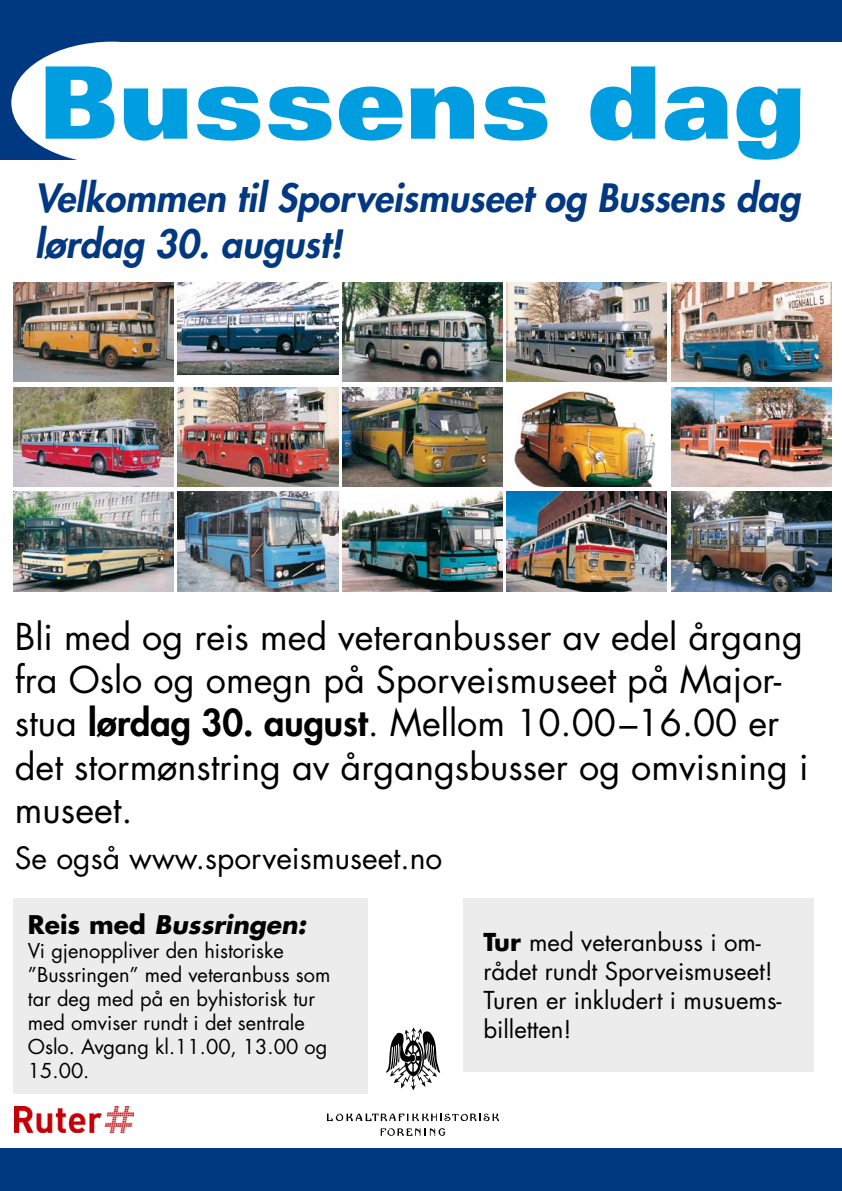
<style>
.page{position:relative;width:842px;height:1191px;background:#fff}
.page>*{position:absolute;margin:0;border:0;box-sizing:border-box;transform-origin:0 0}
.t1{font:900 expanded 100px "Univers";color:#009ee0;scale:.82 1}
.t2{font:italic 800 38px/45.6px "Futura";color:#003882}
.t3{font:36px/43.2px "Futura";color:#000}
.t4{font:30px "Futura";color:#000}
.t5{font:italic 700 25px "Futura";color:#000}
.t6{font:24px/28.8px "Futura";color:#000}
.t7{font:20px/24px "Futura";color:#000}
.s1{font-weight:800}
.s2{font-style:normal}
.s3{font-weight:700}
</style>
<div class="page">
<div style="left:0;top:0;width:842px;height:160px;background:#003882"></div>
<svg style="left:381px;top:1128px;width:65px;height:7px"></svg>
<svg style="left:327px;top:1113px;width:172px;height:8px"></svg>
<svg style="left:386px;top:1027px;width:54px;height:63px"></svg>
<img style="left:13px;top:282px;width:161px;height:99px">
<img style="left:178px;top:282px;width:160px;height:92px">
<img style="left:342px;top:282px;width:160px;height:99px">
<img style="left:507px;top:282px;width:160px;height:99px">
<img style="left:671px;top:282px;width:160px;height:99px">
<img style="left:13px;top:387px;width:161px;height:99px">
<img style="left:178px;top:387px;width:160px;height:99px">
<img style="left:342px;top:387px;width:160px;height:99px">
<img style="left:514px;top:390px;width:142px;height:96px">
<img style="left:671px;top:387px;width:160px;height:99px">
<img style="left:13px;top:492px;width:161px;height:99px">
<img style="left:178px;top:492px;width:160px;height:99px">
<img style="left:342px;top:492px;width:160px;height:99px">
<img style="left:507px;top:492px;width:160px;height:99px">
<img style="left:671px;top:492px;width:160px;height:99px">
<div style="left:0;top:1148px;width:842px;height:43px;background:#003882"></div>
<div style="left:11px;top:42px;width:201px;height:122px;background:#fff;border-radius:50%"></div>
<div style="left:105px;top:42px;width:737px;height:122px;background:#fff"></div>
<div style="left:14px;top:898px;width:354px;height:196px;background:#ececed"></div>
<img style="left:14px;top:1106px;width:119px;height:26px">
<div style="left:463px;top:898px;width:351px;height:173px;background:#ececed"></div>
<h1 class="t1" style="left:38px;top:43px;width:938px">Bussens dag</h1>
<p class="t2" style="left:35px;top:175px;width:766px">Velkommen til Sporveismuseet og Bussens dag lørdag 30. august!</p>
<p class="t3" style="left:15px;top:614px;width:795px">Bli med og reis med veteranbusser av edel årgang fra Oslo og omegn på Sporveismuseet på Major&shy;stua <span class="s1">lørdag 30. august</span>. Mellom 10.00–16.00 er det stormønstring av årgangsbusser og omvisning i museet.</p>
<p class="t4" style="left:15px;top:837px;width:429px">Se også www.sporveismuseet.no</p>
<p class="t5" style="left:28px;top:907px;width:280px"><span class="s2">Reis med</span> Bussringen:</p>
<p class="t7" style="left:28px;top:938px;width:304px">Vi gjenoppliver den historiske ”Bussringen” med veteranbuss som tar deg med på en byhistorisk tur med omviser rundt i det sentrale<br>Oslo. Avgang kl.11.00, 13.00 og<br>15.00.</p>
<p class="t6" style="left:483px;top:928px;width:300px"><span class="s3">Tur</span> med veteranbuss i om&shy;rådet rundt Sporveismuseet!<br>Turen er inkludert i musuems&shy;billetten!</p>
</div>
